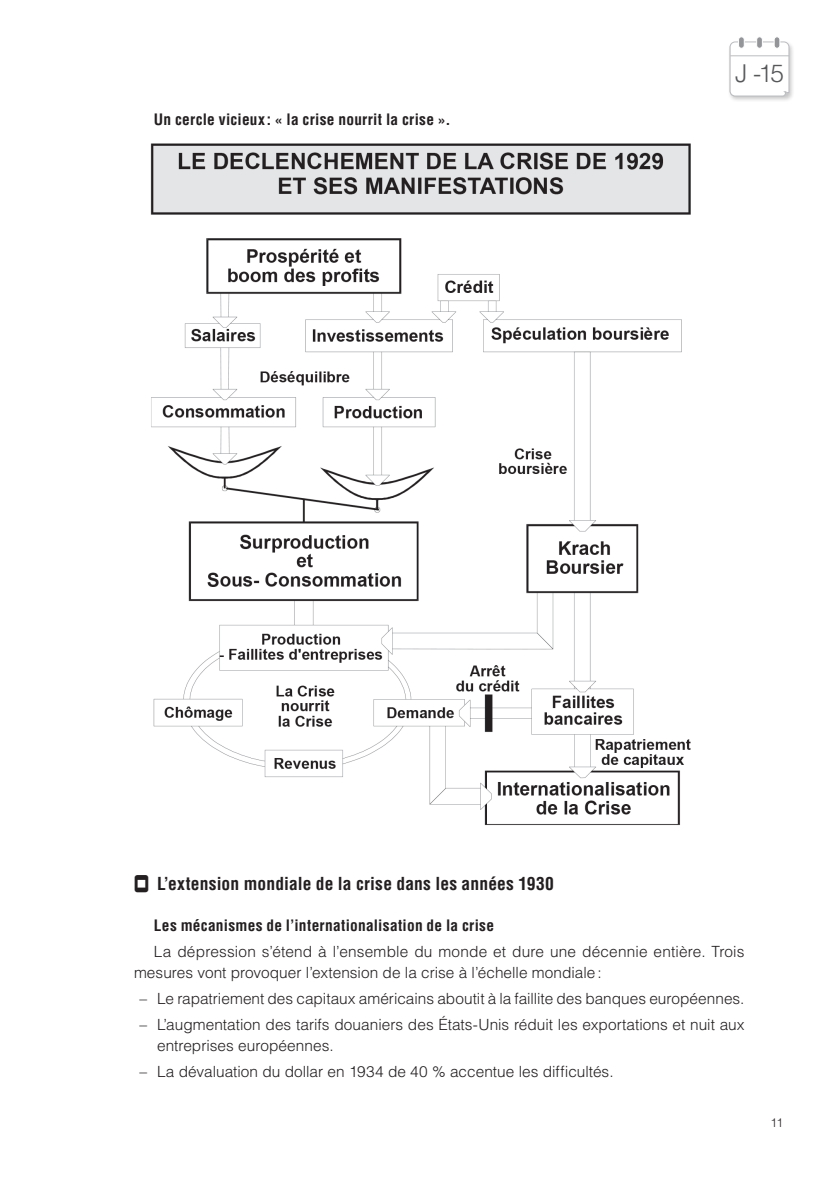
<style>
.page{position:relative;width:819px;height:1191px;background:#fff}
.page>*{position:absolute;margin:0;border:0;box-sizing:border-box;transform-origin:0 0}
.t1{font:300 24.5px "Helvetica LT Std";color:#57585a}
.t2{font:700 condensed 17.5px "Helvetica LT Std";letter-spacing:.01em;color:#231f20}
.t3{font:300 15.4px/21px "Helvetica LT Std";color:#231f20}
.t4{font:700 condensed 15.4px "Helvetica LT Std";letter-spacing:.015em;color:#231f20}
.t5{font:300 12.25px "Helvetica LT Std";color:#231f20}
.s1{font-family:"Cut Outsfor 3 DFX";font-weight:400;font-stretch:normal}
</style>
<div class="page">
<div style="left:728px;top:41px;width:66px;height:62px;background:#231f20;opacity:.25"></div>
<svg style="left:729px;top:41px;width:61px;height:56px"></svg>
<div style="left:738px;top:37px;width:6px;height:11px;background:#939598;border-radius:3px"></div>
<div style="left:738px;top:36px;width:6px;height:13px;border:1px solid #fff;border-radius:3px"></div>
<div style="left:756px;top:37px;width:6px;height:11px;background:#939598;border-radius:3px"></div>
<div style="left:756px;top:36px;width:6px;height:13px;border:1px solid #fff;border-radius:3px"></div>
<div style="left:774px;top:37px;width:5px;height:11px;background:#939598;border-radius:3px"></div>
<div style="left:773px;top:36px;width:7px;height:13px;border:1px solid #fff;border-radius:3px"></div>
<hr style="left:730px;top:55px;width:59px;height:1px;background:#bcbdc0">
<img style="left:150px;top:143px;width:541px;height:682px">
<p class="t4" style="left:154px;top:110px;width:298px">Un cercle vicieux: « la crise nourrit la crise ».</p>
<h1 class="t1" style="left:735px;top:58px;width:50px">J -15</h1>
<p class="t2" style="left:134px;top:872px;width:421px"><span class="s1">k</span> L’extension mondiale de la crise dans les années 1930</p>
<p class="t4" style="left:154px;top:915px;width:342px">Les mécanismes de l’internationalisation de la crise</p>
<p class="t3" style="left:134px;top:941px;width:612px;text-indent:20px">La dépression s’étend à l’ensemble du monde et dure une décennie entière. Trois mesures vont provoquer l’extension de la crise à l’échelle mondiale:</p>
<p class="t3" style="left:139px;top:987px;width:606px">– Le rapatriement des capitaux américains aboutit à la faillite des banques européennes.</p>
<p class="t3" style="left:157px;top:1013px;width:589px;text-indent:-17px">– L’augmentation des tarifs douaniers des États-Unis réduit les exportations et nuit aux entreprises européennes.</p>
<p class="t3" style="left:139px;top:1060px;width:475px">– La dévaluation du dollar en 1934 de 40 % accentue les difficultés.</p>
<p class="t5" style="left:770px;top:1114px;width:14px">11</p>
</div>
